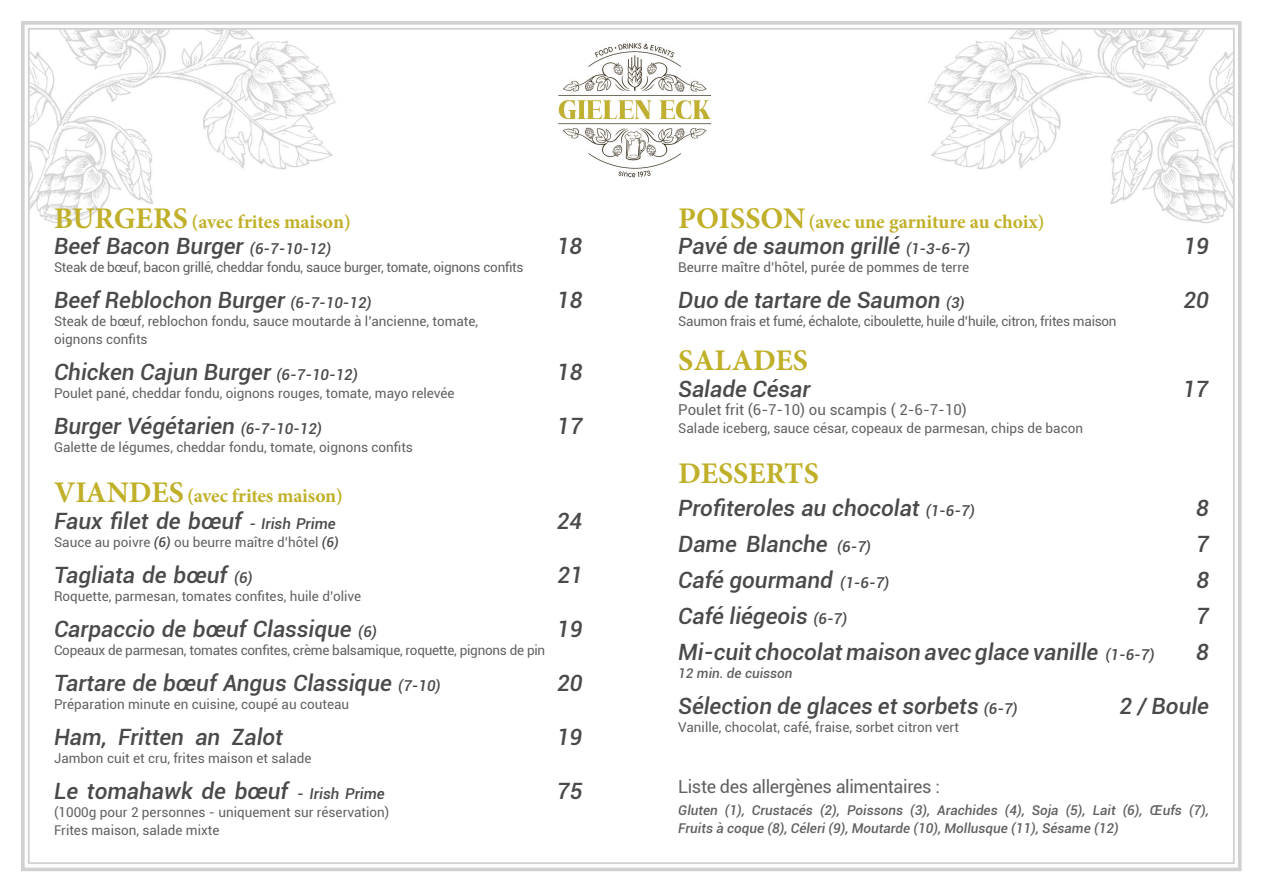
<style>
.page{position:relative;width:1263px;height:893px;background:#fff}
.page>*{position:absolute;margin:0;border:0;box-sizing:border-box;transform-origin:0 0}
.t1{font:700 30px "Minion Pro";color:#c0b029}
.plat{font:italic 500 22.5px "Roboto";color:#4a4a4a}
.t2{font:700 19.5px "Minion Pro";letter-spacing:-.005em;color:#c0b029}
.descriptif{font:18px "Roboto";letter-spacing:-.02em;color:#616161}
.t3{font:15px "Roboto";color:#616161}
.descriptif-2{font:13.5px "Roboto";color:#616161}
.descriptif-3{font:13.5px "Roboto";letter-spacing:-.02em;color:#616161}
.t4{font:italic 500 13.5px/18px "Roboto";color:#616161}
.s1{font-size:30px}
.s2{font-size:15px}
.s3{font-weight:500;font-style:italic;color:#4a4a4a}
</style>
<div class="page">
<img style="left:21px;top:21px;width:1221px;height:851px">
<p class="t2" style="left:54px;top:208px;width:298px"><span class="s1">BURGERS</span> (avec frites maison)</p>
<p class="plat" style="left:54px;top:230px;width:279px">Beef Bacon Burger <span class="s2">(6-7-10-12)</span></p>
<p class="plat" style="left:557px;top:230px;width:27px">18</p>
<p class="descriptif-3" style="left:54px;top:258px;width:471px">Steak de bœuf, bacon grillé, cheddar fondu, sauce burger, tomate, oignons confits</p>
<p class="plat" style="left:54px;top:284px;width:319px">Beef Reblochon Burger <span class="s2">(6-7-10-12)</span></p>
<p class="plat" style="left:557px;top:284px;width:27px">18</p>
<p class="descriptif-2" style="left:54px;top:312px;width:426px">Steak de bœuf, reblochon fondu, sauce moutarde à l’ancienne, tomate,</p>
<p class="descriptif-2" style="left:54px;top:330px;width:95px">oignons confits</p>
<p class="plat" style="left:54px;top:356px;width:305px">Chicken Cajun Burger <span class="s2">(6-7-10-12)</span></p>
<p class="plat" style="left:557px;top:356px;width:27px">18</p>
<p class="descriptif-2" style="left:54px;top:384px;width:402px">Poulet pané, cheddar fondu, oignons rouges, tomate, mayo relevée</p>
<p class="plat" style="left:54px;top:410px;width:269px">Burger Végétarien <span class="s2">(6-7-10-12)</span></p>
<p class="plat" style="left:557px;top:410px;width:27px">17</p>
<p class="descriptif-2" style="left:54px;top:438px;width:360px">Galette de légumes, cheddar fondu, tomate, oignons confits</p>
<p class="t2" style="left:54px;top:482px;width:290px"><span class="s1">VIANDES</span> (avec frites maison)</p>
<p class="plat" style="left:54px;top:505px;width:283px">Faux filet de bœuf <span class="s2">- Irish Prime</span></p>
<p class="plat" style="left:557px;top:505px;width:27px">24</p>
<p class="descriptif-2" style="left:54px;top:532px;width:286px">Sauce au poivre <span class="s3">(6)</span> ou beurre maître d’hôtel <span class="s3">(6)</span></p>
<p class="plat" style="left:54px;top:559px;width:200px">Tagliata de bœuf <span class="s2">(6)</span></p>
<p class="plat" style="left:557px;top:559px;width:27px">21</p>
<p class="descriptif-2" style="left:54px;top:586px;width:309px">Roquette, parmesan, tomates confites, huile d’olive</p>
<p class="plat" style="left:54px;top:613px;width:324px">Carpaccio de bœuf Classique <span class="s2">(6)</span></p>
<p class="plat" style="left:557px;top:613px;width:27px">19</p>
<p class="descriptif-3" style="left:54px;top:640px;width:493px">Copeaux de parmesan, tomates confites, crème balsamique, roquette, pignons de pin</p>
<p class="plat" style="left:54px;top:667px;width:388px">Tartare de bœuf Angus Classique <span class="s2">(7-10)</span></p>
<p class="plat" style="left:557px;top:667px;width:27px">20</p>
<p class="descriptif-2" style="left:54px;top:694px;width:297px">Préparation minute en cuisine, coupé au couteau</p>
<p class="plat" style="left:54px;top:721px;width:230px">Ham, Fritten an Zalot</p>
<p class="plat" style="left:557px;top:721px;width:27px">19</p>
<p class="descriptif-2" style="left:54px;top:748px;width:259px">Jambon cuit et cru, frites maison et salade</p>
<p class="plat" style="left:54px;top:775px;width:332px">Le tomahawk de bœuf <span class="s2">- Irish Prime</span></p>
<p class="plat" style="left:557px;top:775px;width:27px">75</p>
<p class="descriptif-2" style="left:54px;top:802px;width:337px">(1000g pour 2 personnes - uniquement sur réservation)</p>
<p class="descriptif-2" style="left:54px;top:820px;width:167px">Frites maison, salade mixte</p>
<p class="t2" style="left:678px;top:208px;width:368px"><span class="s1">POISSON</span> (avec une garniture au choix)</p>
<p class="plat" style="left:678px;top:230px;width:294px">Pavé de saumon grillé <span class="s2">(1-3-6-7)</span></p>
<p class="plat" style="left:1183px;top:230px;width:27px">19</p>
<p class="descriptif-2" style="left:678px;top:258px;width:292px">Beurre maître d’hôtel, purée de pommes de terre</p>
<p class="plat" style="left:678px;top:284px;width:288px">Duo de tartare de Saumon <span class="s2">(3)</span></p>
<p class="plat" style="left:1183px;top:284px;width:27px">20</p>
<p class="descriptif-3" style="left:678px;top:312px;width:440px">Saumon frais et fumé, échalote, ciboulette, huile d’huile, citron, frites maison</p>
<p class="t1" style="left:678px;top:339px;width:131px">SALADES</p>
<p class="plat" style="left:678px;top:373px;width:134px">Salade César</p>
<p class="plat" style="left:1183px;top:373px;width:27px">17</p>
<p class="t3" style="left:678px;top:399px;width:290px">Poulet frit (6-7-10) ou scampis ( 2-6-7-10)</p>
<p class="descriptif-2" style="left:678px;top:419px;width:406px">Salade iceberg, sauce césar, copeaux de parmesan, chips de bacon</p>
<p class="t1" style="left:678px;top:452px;width:142px">DESSERTS</p>
<p class="plat" style="left:678px;top:492px;width:298px">Profiteroles au chocolat <span class="s2">(1-6-7)</span></p>
<p class="plat" style="left:1196px;top:492px;width:14px">8</p>
<p class="plat" style="left:678px;top:528px;width:194px">Dame Blanche <span class="s2">(6-7)</span></p>
<p class="plat" style="left:1196px;top:528px;width:14px">7</p>
<p class="plat" style="left:678px;top:564px;width:213px">Café gourmand <span class="s2">(1-6-7)</span></p>
<p class="plat" style="left:1196px;top:564px;width:14px">8</p>
<p class="plat" style="left:678px;top:600px;width:171px">Café liégeois <span class="s2">(6-7)</span></p>
<p class="plat" style="left:1196px;top:600px;width:14px">7</p>
<p class="plat" style="left:678px;top:636px;width:478px">Mi-cuit chocolat maison avec glace vanille <span class="s2">(1-6-7)</span></p>
<p class="plat" style="left:1196px;top:636px;width:14px">8</p>
<p class="t4" style="left:678px;top:663px;width:116px">12 min. de cuisson</p>
<p class="plat" style="left:678px;top:690px;width:341px">Sélection de glaces et sorbets <span class="s2">(6-7)</span></p>
<p class="plat" style="left:1119px;top:690px;width:91px">2 / Boule</p>
<p class="descriptif-2" style="left:678px;top:717px;width:282px">Vanille, chocolat, café, fraise, sorbet citron vert</p>
<p class="descriptif" style="left:678px;top:774px;width:263px">Liste des allergènes alimentaires :</p>
<p class="t4" style="left:678px;top:801px;width:532px">Gluten (1), Crustacés (2), Poissons (3), Arachides (4), Soja (5), Lait (6), Œufs (7),<br>Fruits à coque (8), Céleri (9), Moutarde (10), Mollusque (11), Sésame (12)</p>
</div>
